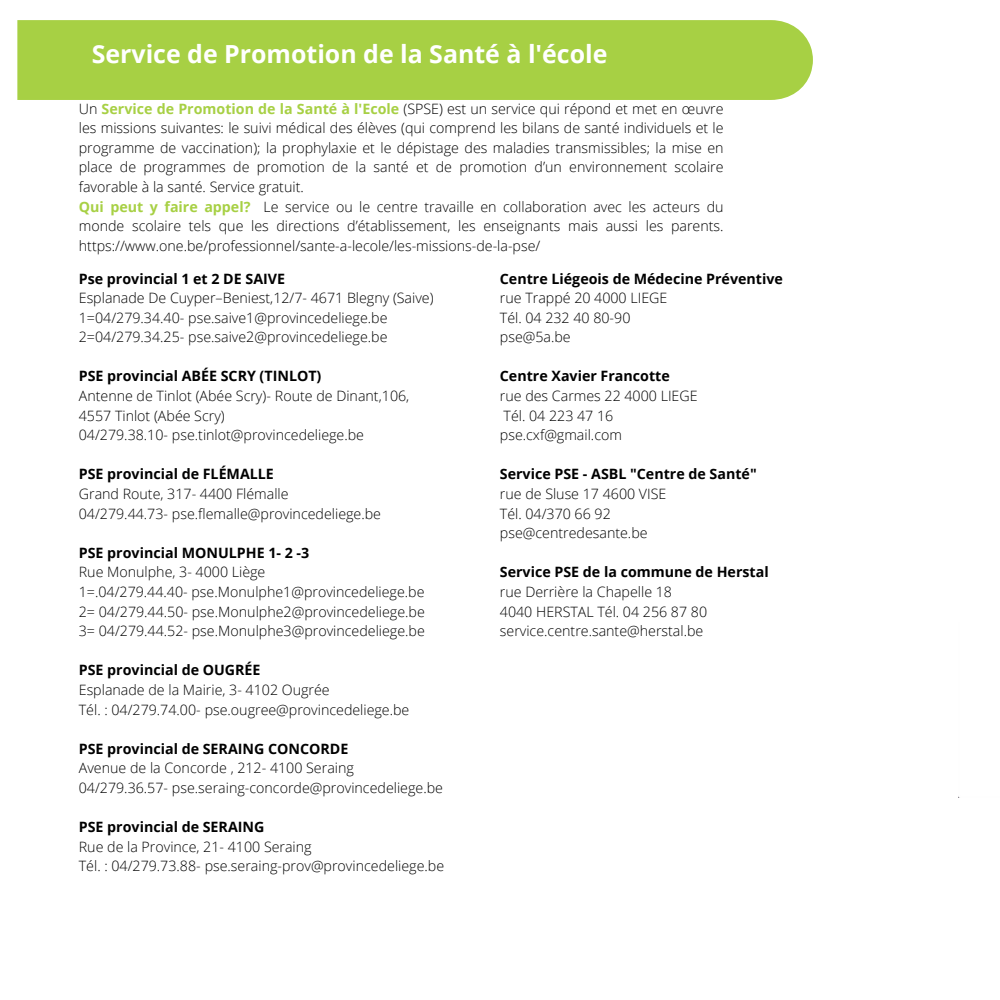
<style>
.page{position:relative;width:1000px;height:1000px;background:#fff}
.page>*{position:absolute;margin:0;border:0;box-sizing:border-box;transform-origin:0 0}
.t1{font:700 25px "Open Sans";color:#fff}
.t2{font:300 14.25px/19.5px "Open Sans";color:#000}
.t3{font:700 14.25px "Open Sans";color:#000}
.s1{font-weight:700;color:#a7d044}
</style>
<div class="page">
<div style="left:17px;top:20px;width:795px;height:80px;background:#a7d044"></div>
<p class="t1" style="left:92px;top:37px;width:517px">Service de Promotion de la Santé à l'école</p>
<p class="t2" style="left:79px;top:98px;width:646px;text-align:justify">Un <span class="s1">Service de Promotion de la Santé à l'Ecole</span> (SPSE) est un service qui répond et met en œuvre les missions suivantes: le suivi médical des élèves (qui comprend les bilans de santé individuels et le programme de vaccination); la prophylaxie et le dépistage des maladies transmissibles; la mise en place de programmes de promotion de la santé et de promotion d’un environnement scolaire favorable à la santé. Service gratuit.</p>
<p class="t2" style="left:79px;top:196px;width:646px"><span class="s1">Qui peut y faire appel?</span> Le service ou le centre travaille en collaboration avec les acteurs du monde scolaire tels que les directions d’établissement, les enseignants mais aussi les parents.</p>
<p class="t2" style="left:79px;top:235px;width:463px">https://www.one.be/professionnel/sante-a-lecole/les-missions-de-la-pse/</p>
<p class="t3" style="left:500px;top:268px;width:284px">Centre Liégeois de Médecine Préventive</p>
<p class="t2" style="left:500px;top:288px;width:169px">rue Trappé 20 4000 LIEGE</p>
<p class="t2" style="left:500px;top:307px;width:132px">Tél. 04 232 40 80-90</p>
<p class="t2" style="left:500px;top:327px;width:72px">pse@5a.be</p>
<p class="t3" style="left:500px;top:366px;width:171px">Centre Xavier Francotte</p>
<p class="t2" style="left:500px;top:386px;width:199px">rue des Carmes 22 4000 LIEGE</p>
<p class="t2" style="left:503px;top:405px;width:111px">Tél. 04 223 47 16</p>
<p class="t2" style="left:500px;top:425px;width:124px">pse.cxf@gmail.com</p>
<p class="t3" style="left:500px;top:464px;width:258px">Service PSE - ASBL "Centre de Santé"</p>
<p class="t2" style="left:500px;top:483px;width:168px">rue de Sluse 17 4600 VISE</p>
<p class="t2" style="left:500px;top:503px;width:112px">Tél. 04/370 66 92</p>
<p class="t2" style="left:500px;top:523px;width:149px">pse@centredesante.be</p>
<p class="t3" style="left:500px;top:562px;width:270px">Service PSE de la commune de Herstal</p>
<p class="t2" style="left:500px;top:581px;width:174px">rue Derrière la Chapelle 18</p>
<p class="t2" style="left:500px;top:601px;width:209px">4040 HERSTAL Tél. 04 256 87 80 service.centre.sante@herstal.be</p>
<p class="t3" style="left:79px;top:268px;width:208px">Pse provincial 1 et 2 DE SAIVE</p>
<p class="t2" style="left:79px;top:288px;width:356px">Esplanade De Cuyper–Beniest,12/7- 4671 Blegny (Saive)</p>
<p class="t2" style="left:79px;top:307px;width:310px">1=04/279.34.40- pse.saive1@provincedeliege.be</p>
<p class="t2" style="left:79px;top:327px;width:310px">2=04/279.34.25- pse.saive2@provincedeliege.be</p>
<p class="t3" style="left:79px;top:366px;width:244px">PSE provincial ABÉE SCRY (TINLOT)</p>
<p class="t2" style="left:79px;top:386px;width:332px">Antenne de Tinlot (Abée Scry)- Route de Dinant,106,</p>
<p class="t2" style="left:79px;top:405px;width:147px">4557 Tinlot (Abée Scry)</p>
<p class="t2" style="left:79px;top:425px;width:287px">04/279.38.10- pse.tinlot@provincedeliege.be</p>
<p class="t3" style="left:79px;top:464px;width:196px">PSE provincial de FLÉMALLE</p>
<p class="t2" style="left:79px;top:483px;width:211px">Grand Route, 317- 4400 Flémalle</p>
<p class="t2" style="left:79px;top:503px;width:304px">04/279.44.73- pse.flemalle@provincedeliege.be</p>
<p class="t3" style="left:79px;top:542px;width:232px">PSE provincial MONULPHE 1- 2 -3</p>
<p class="t2" style="left:79px;top:562px;width:188px">Rue Monulphe, 3- 4000 Liège</p>
<p class="t2" style="left:79px;top:581px;width:347px">1=.04/279.44.40- pse.Monulphe1@provincedeliege.be</p>
<p class="t2" style="left:79px;top:601px;width:347px">2= 04/279.44.50- pse.Monulphe2@provincedeliege.be</p>
<p class="t2" style="left:79px;top:621px;width:347px">3= 04/279.44.52- pse.Monulphe3@provincedeliege.be</p>
<p class="t3" style="left:79px;top:660px;width:183px">PSE provincial de OUGRÉE</p>
<p class="t2" style="left:79px;top:679px;width:252px">Esplanade de la Mairie, 3- 4102 Ougrée</p>
<p class="t2" style="left:79px;top:699px;width:332px">Tél. : 04/279.74.00- pse.ougree@provincedeliege.be</p>
<p class="t3" style="left:79px;top:738px;width:271px">PSE provincial de SERAING CONCORDE</p>
<p class="t2" style="left:79px;top:758px;width:276px">Avenue de la Concorde , 212- 4100 Seraing</p>
<p class="t2" style="left:79px;top:777px;width:365px">04/279.36.57- pse.seraing-concorde@provincedeliege.be</p>
<p class="t3" style="left:79px;top:816px;width:187px">PSE provincial de SERAING</p>
<p class="t2" style="left:79px;top:836px;width:234px">Rue de la Province, 21- 4100 Seraing</p>
<p class="t2" style="left:79px;top:856px;width:367px">Tél. : 04/279.73.88- pse.seraing-prov@provincedeliege.be</p>
</div>
